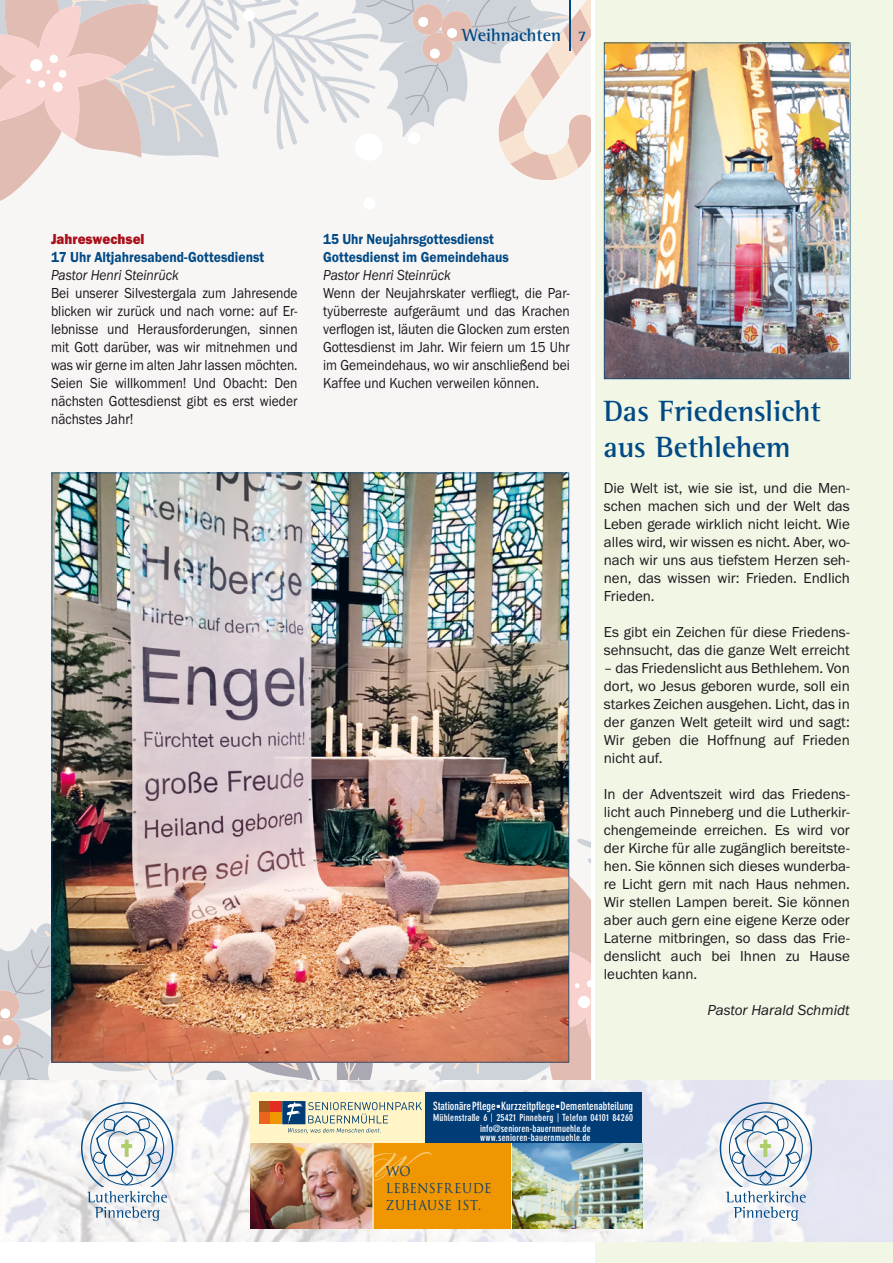
<style>
.page{position:relative;width:893px;height:1263px;background:#fff}
.page>*{position:absolute;margin:0;border:0;box-sizing:border-box;transform-origin:0 0}
.t1{font:700 30px/36px "Rotis Semi Serif Std";color:#004985}
.t2{font:700 18px "Rotis Semi Serif Std";color:#004985}
.t3{font:15px/18px "Franklin Gothic URW Boo";color:#1a171c;text-align:justify}
.t4{font:15px/18px "Franklin Gothic URW Boo";color:#1a171c;text-align:justify;scale:.9 1}
.t5{font:15px/18px "Franklin Gothic URW Dem";color:#004985;scale:.9 1}
.t6{font:15px "Franklin Gothic URW Boo Ita";color:#1a171c;scale:.9 1}
.t7{font:15px "Franklin Gothic URW Boo Ita";color:#1a171c}
.t8{font:15px "Franklin Gothic URW Hea";color:#a8111c;scale:.9 1}
.t9{font:13.35px/16.8px "Trajan Regular OV BCAOMC";letter-spacing:.005em;color:#003c76;scale:.95 1}
.t10{font:700 condensed 11.25px "DIN Neuzeit Grotesk";color:#fff}
.t11{font:11.1px "Trajan Regular OV BCAOMC";letter-spacing:.005em;color:#003c76;scale:.95 1}
.t12{font:700 condensed 9.75px/10.5px "DIN Neuzeit Grotesk";letter-spacing:.02em;color:#fff;text-align:center}
.s1{font-size:15px}
</style>
<div class="page">
<div style="left:595px;top:0;width:298px;height:1263px;background:#f1f6e5"></div>
<svg style="left:0;top:0;width:591px;height:201px"></svg>
<svg style="left:0;top:839px;width:591px;height:241px"></svg>
<hr style="left:569px;top:0;width:2px;height:50px;background:#004985">
<img style="left:52px;top:473px;width:517px;height:589px">
<img style="left:604px;top:43px;width:246px;height:336px">
<img style="left:0;top:1080px;width:893px;height:162px">
<svg style="left:251px;top:1093px;width:391px;height:136px;background:#f2e6b7"></svg>
<div style="left:254px;top:1094px;width:173px;height:41px;background:#fff5c6"></div>
<svg style="left:282px;top:1101px;width:140px;height:32px"></svg>
<div style="left:259px;top:1101px;width:12px;height:12px;background:#a75a19"></div>
<div style="left:259px;top:1113px;width:12px;height:11px;background:#ea6520"></div>
<div style="left:271px;top:1101px;width:11px;height:12px;background:#e42d21"></div>
<div style="left:271px;top:1113px;width:11px;height:11px;background:#ef9600"></div>
<svg style="left:450px;top:1239px;width:10px;height:3px"></svg>
<img style="left:251px;top:1144px;width:121px;height:85px">
<div style="left:373px;top:1144px;width:138px;height:85px;background:#ef9600"></div>
<img style="left:362px;top:1156px;width:10px;height:25px">
<svg style="left:374px;top:1152px;width:58px;height:29px"></svg>
<hr style="left:372px;top:1144px;width:2px;height:85px;background:#fff5c6">
<img style="left:512px;top:1144px;width:130px;height:85px">
<svg style="left:636px;top:1144px;width:13px;height:1px"></svg>
<div style="left:425px;top:1093px;width:217px;height:50px;background:#003c76"></div>
<svg style="left:81px;top:1102px;width:92px;height:119px"></svg>
<svg style="left:720px;top:1102px;width:92px;height:119px"></svg>
<p class="t2" style="left:462px;top:24px;width:126px">Weihnachten <span class="s1">7</span></p>
<p class="t8" style="left:51px;top:229px;width:105px">Jahreswechsel</p>
<p class="t5" style="left:51px;top:248px;width:238px">17 Uhr Altjahresabend-Gottesdienst</p>
<p class="t6" style="left:51px;top:265px;width:143px">Pastor Henri Steinrück</p>
<p class="t4" style="left:51px;top:284px;width:276px">Bei unserer Silvestergala zum Jahresende blicken wir zurück und nach vorne: auf Er&shy;lebnisse und Herausforderungen, sinnen mit Gott darüber, was wir mitnehmen und was wir gerne im alten Jahr lassen möchten.<br>Seien Sie willkommen! Und Obacht: Den nächsten Gottesdienst gibt es erst wieder nächstes Jahr!</p>
<p class="t5" style="left:323px;top:230px;width:208px">15 Uhr Neujahrsgottesdienst<br>Gottesdienst im Gemeindehaus</p>
<p class="t6" style="left:323px;top:265px;width:143px">Pastor Henri Steinrück</p>
<p class="t4" style="left:323px;top:284px;width:276px">Wenn der Neujahrskater verfliegt, die Par&shy;tyüberreste aufgeräumt und das Krachen verflogen ist, läuten die Glocken zum ersten Gottesdienst im Jahr. Wir feiern um 15 Uhr im Gemeindehaus, wo wir anschließend bei Kaffee und Kuchen verweilen können.</p>
<h1 class="t1" style="left:604px;top:392px;width:219px">Das Friedenslicht aus Bethlehem</h1>
<p class="t3" style="left:604px;top:478px;width:248px">Die Welt ist, wie sie ist, und die Men&shy;schen machen sich und der Welt das Leben gerade wirklich nicht leicht. Wie alles wird, wir wissen es nicht. Aber, wo&shy;nach wir uns aus tiefstem Herzen seh&shy;nen, das wissen wir: Frieden. Endlich Frieden.</p>
<p class="t3" style="left:604px;top:622px;width:247px">Es gibt ein Zeichen für diese Friedens&shy;sehnsucht, das die ganze Welt erreicht</p>
<p class="t3" style="left:604px;top:658px;width:248px">– das Friedenslicht aus Bethlehem. Von dort, wo Jesus geboren wurde, soll ein starkes Zeichen ausgehen. Licht, das in der ganzen Welt geteilt wird und sagt:<br>Wir geben die Hoffnung auf Frieden nicht auf.</p>
<p class="t3" style="left:604px;top:784px;width:248px">In der Adventszeit wird das Friedens&shy;licht auch Pinneberg und die Lutherkir&shy;chengemeinde erreichen. Es wird vor der Kirche für alle zugänglich bereitste&shy;hen. Sie können sich dieses wunderba&shy;re Licht gern mit nach Haus nehmen.<br>Wir stellen Lampen bereit. Sie können aber auch gern eine eigene Kerze oder Laterne mitbringen, so dass das Frie&shy;denslicht auch bei Ihnen zu Hause leuchten kann.</p>
<p class="t7" style="left:707px;top:1000px;width:144px">Pastor Harald Schmidt</p>
<p class="t10" style="left:433px;top:1099px;width:201px">Stationäre Pflege ■ Kurzzeitpflege ■ Dementenabteilung</p>
<p class="t12" style="left:433px;top:1112px;width:201px">Mühlenstraße 6 <sup>|</sup> 25421 Pinneberg <sup>|</sup> Telefon 04101 84260 info@senioren-bauernmuehle.de</p>
<p class="t12" style="left:480px;top:1132px;width:112px">www.senioren-bauernmuehle.de</p>
<p class="t9" style="left:386px;top:1163px;width:113px">WO<br>LEBENSFREUDE<br>ZUHAUSE IST.</p>
<p class="t11" style="left:351px;top:1182px;width:86px">ZUHAUSE IST.</p>
</div>
